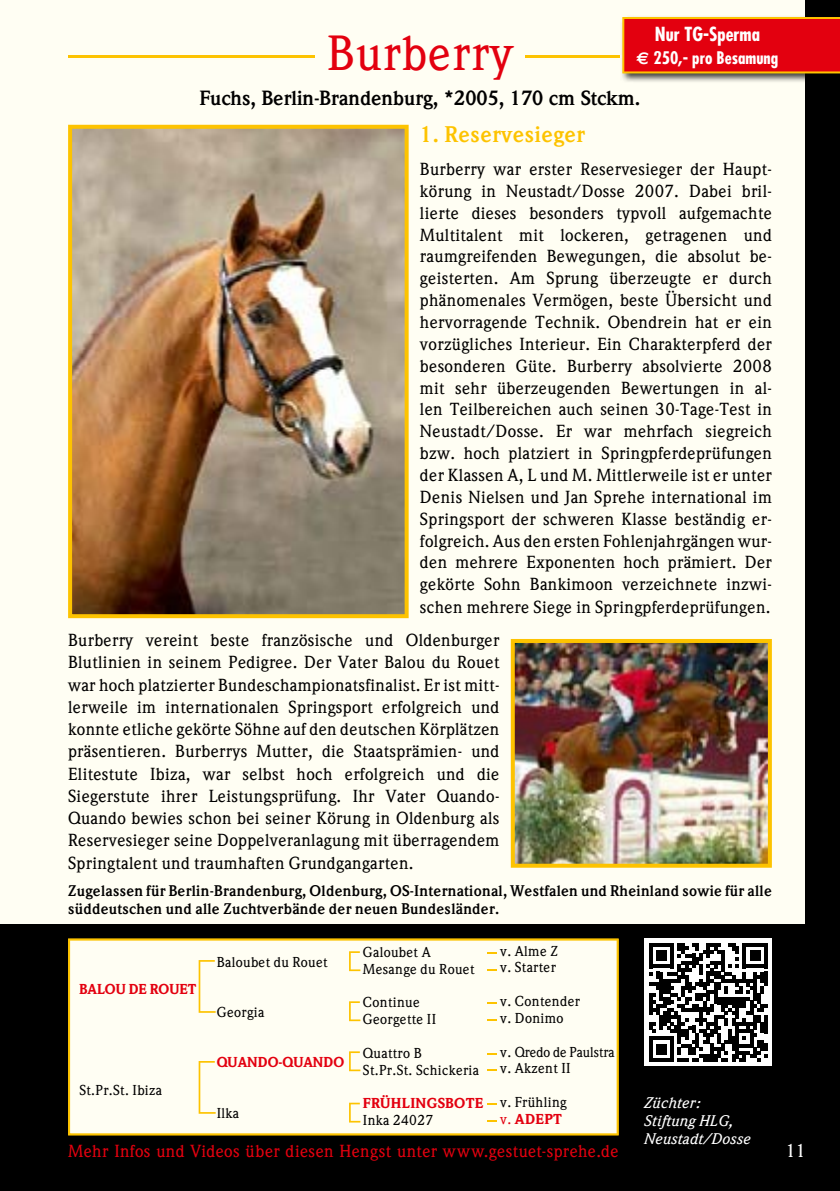
<style>
.page{position:relative;width:840px;height:1191px;background:#fff}
.page>*{position:absolute;margin:0;border:0;box-sizing:border-box;transform-origin:0 0}
.t1{font:500 48px "Weidemann";letter-spacing:.025em;color:#e3000f}
.t2{font:700 22px "Weidemann";letter-spacing:.025em;color:#fdc300}
.t3{font:700 20px "Weidemann";color:#000}
.t4{font:700 condensed 19px "Futura";color:#fff}
.t5{font:500 18px "Weidemann";color:#fff}
.t6{font:500 17px/21.8px "Weidemann";letter-spacing:.02em;color:#000;text-align:justify}
.t7{font:500 17px "Weidemann";letter-spacing:.02em;color:#e3000f}
.t8{font:700 condensed 17px "Futura";color:#fff}
.t9{font:700 15px/18px "Weidemann";letter-spacing:.02em;color:#000}
.t10{font:italic 500 15px/18px "Weidemann";letter-spacing:.02em;color:#fff}
.t11{font:500 14px/16.8px "Weidemann";letter-spacing:.025em;color:#000}
.t12{font:500 14px/16.8px "Weidemann";color:#000}
.t13{font:900 14px "Weidemann";color:#e3000f}
.t14{font:900 14px "Weidemann";letter-spacing:.025em;color:#e3000f}
.s1{font-family:"Euro Sans";font-stretch:normal}
.s2{color:#e3000f}
.s3{font-weight:900;color:#e3000f}
</style>
<div class="page">
<div style="left:0;top:0;width:839px;height:1191px;background:#fffef3"></div>
<div style="left:805px;top:0;width:34px;height:1191px;background:#000"></div>
<div style="left:0;top:924px;width:839px;height:267px;background:#000"></div>
<hr style="left:68px;top:56px;width:703px;height:2px;background:#fdc300">
<div style="left:68px;top:938px;width:550px;height:197px;background:#fffef3"></div>
<svg style="left:349px;top:951px;width:11px;height:20px"></svg>
<svg style="left:349px;top:1001px;width:11px;height:20px"></svg>
<svg style="left:349px;top:1051px;width:11px;height:20px"></svg>
<svg style="left:349px;top:1102px;width:11px;height:20px"></svg>
<svg style="left:198px;top:960px;width:17px;height:52px"></svg>
<svg style="left:198px;top:1061px;width:17px;height:52px"></svg>
<div style="left:315px;top:0;width:210px;height:86px;background:#fffef3"></div>
<img style="left:68px;top:125px;width:340px;height:493px">
<img style="left:510px;top:639px;width:261px;height:228px">
<div style="left:644px;top:938px;width:127px;height:128px;background:#fff"></div>
<svg style="left:649px;top:943px;width:118px;height:118px"></svg>
<svg style="left:486px;top:968px;width:10px;height:2px"></svg>
<svg style="left:486px;top:1002px;width:10px;height:2px"></svg>
<svg style="left:486px;top:1019px;width:10px;height:2px"></svg>
<svg style="left:486px;top:1052px;width:10px;height:2px"></svg>
<svg style="left:486px;top:1069px;width:10px;height:2px"></svg>
<svg style="left:486px;top:1103px;width:10px;height:2px"></svg>
<img style="left:619px;top:55px;width:220px;height:27px">
<svg style="left:622px;top:17px;width:217px;height:56px;background:#e40e0e"></svg>
<h1 class="t1" style="left:327px;top:25px;width:187px">Burberry</h1>
<p class="t4" style="left:654px;top:22px;width:106px">Nur TG-Sperma</p>
<p class="t8" style="left:636px;top:47px;width:143px"><span class="s1">€</span> 250,- pro Besamung</p>
<p class="t3" style="left:199px;top:86px;width:442px">Fuchs, Berlin-Brandenburg, *2005, 170 cm Stckm.</p>
<p class="t2" style="left:420px;top:121px;width:166px">1. Reservesieger</p>
<p class="t6" style="left:420px;top:158px;width:353px">Burberry war erster Reservesieger der Haupt&shy;körung in Neustadt/Dosse 2007. Dabei bril&shy;lierte dieses besonders typvoll aufgemachte Multitalent mit lockeren, getragenen und raumgreifenden Bewegungen, die absolut be&shy;geisterten. Am Sprung überzeugte er durch phänomenales Vermögen, beste Übersicht und hervorragende Technik. Obendrein hat er ein vorzügliches Interieur. Ein Charakterpferd der besonderen Güte. Burberry absolvierte 2008 mit sehr überzeugenden Bewertungen in al&shy;len Teilbereichen auch seinen 30-Tage-Test in Neustadt/Dosse. Er war mehrfach siegreich bzw. hoch platziert in Springpferdeprüfungen der Klassen A, L und M. Mittlerweile ist er unter Denis Nielsen und Jan Sprehe international im Springsport der schweren Klasse beständig er&shy;folgreich. Aus den ersten Fohlenjahrgängen wur&shy;den mehrere Exponenten hoch prämiert. Der gekörte Sohn Bankimoon verzeichnete inzwi&shy;schen mehrere Siege in Springpferdeprüfungen.</p>
<p class="t6" style="left:68px;top:629px;width:432px">Burberry vereint beste französische und Oldenburger Blutlinien in seinem Pedigree. Der Vater Balou du Rouet war hoch platzierter Bundeschampionatsfinalist. Er ist mitt&shy;lerweile im internationalen Springsport erfolgreich und konnte etliche gekörte Söhne auf den deutschen Körplätzen präsentieren. Burberrys Mutter, die Staatsprämien- und Elitestute Ibiza, war selbst hoch erfolgreich und die Siegerstute ihrer Leistungsprüfung. Ihr Vater Quando-Quando bewies schon bei seiner Körung in Oldenburg als Reservesieger seine Doppelveranlagung mit überragendem Springtalent und traumhaften Grundgangarten.</p>
<p class="t9" style="left:68px;top:882px;width:704px">Zugelassen für Berlin-Brandenburg, Oldenburg, OS-International, Westfalen und Rheinland sowie für alle süddeutschen und alle Zuchtverbände der neuen Bundesländer.</p>
<p class="t13" style="left:79px;top:980px;width:118px">BALOU DE ROUET</p>
<p class="t11" style="left:79px;top:1081px;width:84px">St.Pr.St. Ibiza</p>
<p class="t11" style="left:217px;top:953px;width:112px">Baloubet du Rouet</p>
<p class="t11" style="left:217px;top:1003px;width:49px">Georgia</p>
<p class="t13" style="left:217px;top:1054px;width:129px">QUANDO-QUANDO</p>
<p class="t11" style="left:217px;top:1104px;width:24px">Ilka</p>
<p class="t11" style="left:363px;top:943px;width:113px">Galoubet A<br>Mesange du Rouet</p>
<p class="t11" style="left:363px;top:994px;width:75px">Continue<br>Georgette II</p>
<p class="t11" style="left:363px;top:1044px;width:118px">Quattro B<br>St.Pr.St. Schickeria</p>
<p class="t14" style="left:363px;top:1095px;width:122px">FRÜHLINGSBOTE</p>
<p class="t11" style="left:363px;top:1111px;width:72px">Inka 24027</p>
<p class="t11" style="left:500px;top:942px;width:59px">v. Alme Z v. Starter</p>
<p class="t11" style="left:500px;top:993px;width:81px">v. Contender v. Donimo</p>
<p class="t12" style="left:500px;top:1043px;width:116px">v. Qredo de Paulstra v. Akzent II</p>
<p class="t11" style="left:500px;top:1093px;width:68px">v. Frühling <span class="s2">v.</span> <span class="s3">ADEPT</span></p>
<p class="t7" style="left:68px;top:1141px;width:551px">Mehr Infos und Videos über diesen Hengst unter www.gestuet-sprehe.de</p>
<p class="t10" style="left:644px;top:1094px;width:108px">Züchter:<br>Stiftung HLG,<br>Neustadt/Dosse</p>
<p class="t5" style="left:785px;top:1140px;width:22px">11</p>
</div>
